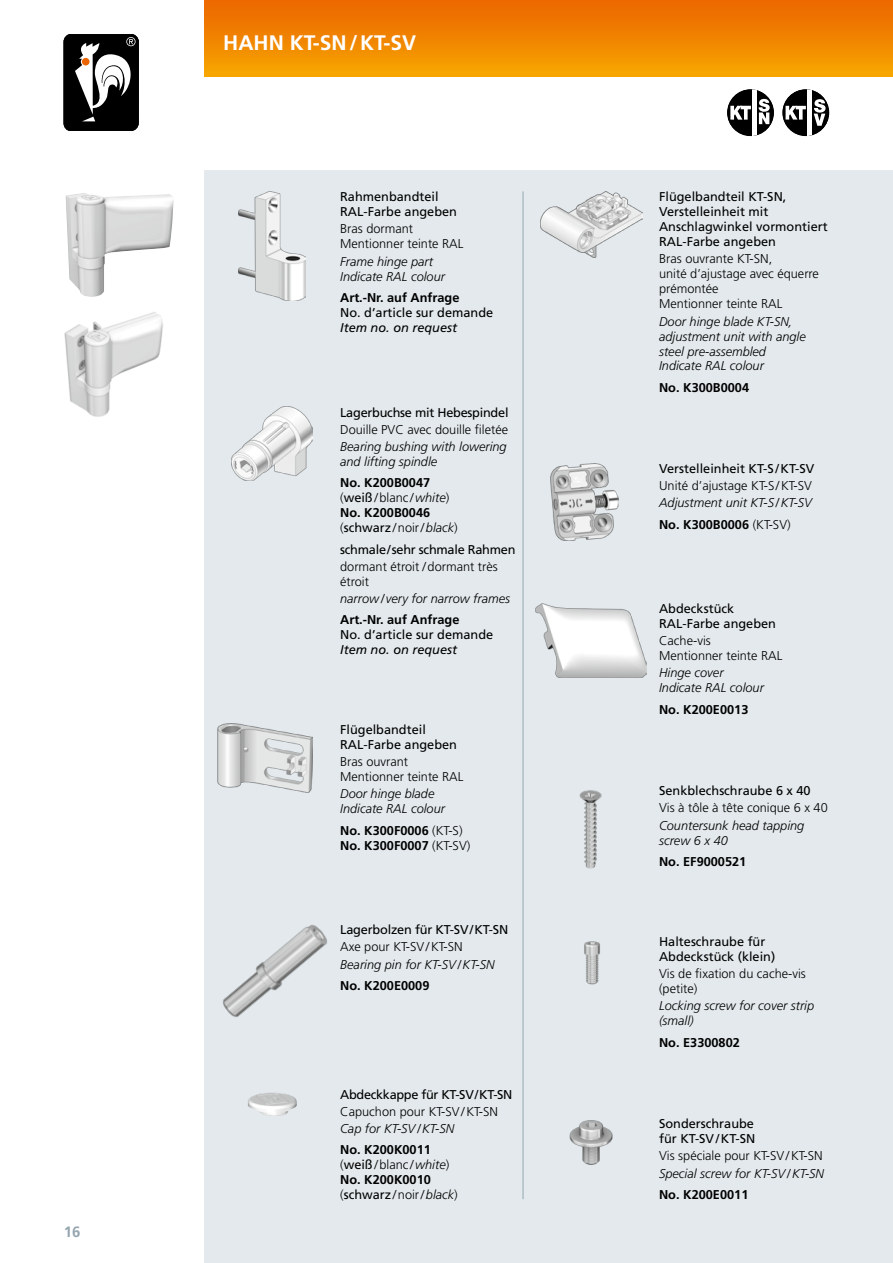
<style>
.page{position:relative;width:893px;height:1263px;background:#fff}
.page>*{position:absolute;margin:0;border:0;box-sizing:border-box;transform-origin:0 0}
.t1{font:700 21px "Frutiger";color:#fff}
.t2{font:700 15px "Frutiger";color:#95a6b0}
.t3{font:italic 300 12.75px/15px "Frutiger";color:#000}
.t4{font:300 12.75px/15px "Frutiger";color:#000}
.t5{font:12.75px/15px "Frutiger";color:#000}
.t6{font:700 12.75px/15px "Frutiger";color:#000}
.t7{font:12.75px "Frutiger";letter-spacing:-.02em;color:#000}
.t8{font:italic 12.75px "Frutiger";color:#000}
.t9{font:12.75px "Frutiger";letter-spacing:-.025em;color:#000}
.s1{font-weight:300}
.s2{font-weight:400}
.s3{font-weight:300;font-style:italic}
.s4{font-weight:700;font-style:normal}
.s5{font-style:normal}
</style>
<div class="page">
<div style="left:204px;top:0;width:689px;height:77px;background:linear-gradient(to bottom,#eb6500,#f7a700)"></div>
<div style="left:64px;top:34px;width:74px;height:97px;background:#000;border-radius:8px"></div>
<div style="left:64px;top:34px;width:75px;height:97px;border:1px solid #000;border-radius:8px"></div>
<svg style="left:75px;top:37px;width:62px;height:84px"></svg>
<div style="left:204px;top:170px;width:689px;height:1093px;background:#e3e9ec"></div>
<hr style="left:523px;top:191px;width:1px;height:1008px;background:#95a6b0">
<img style="left:569px;top:1120px;width:44px;height:45px">
<img style="left:248px;top:1092px;width:49px;height:24px">
<img style="left:223px;top:924px;width:104px;height:93px">
<img style="left:584px;top:941px;width:16px;height:44px">
<img style="left:217px;top:724px;width:95px;height:68px">
<img style="left:579px;top:790px;width:23px;height:79px">
<img style="left:536px;top:603px;width:110px;height:75px">
<img style="left:232px;top:407px;width:80px;height:73px">
<img style="left:551px;top:463px;width:68px;height:77px">
<img style="left:540px;top:191px;width:102px;height:66px">
<img style="left:239px;top:191px;width:67px;height:109px">
<img style="left:66px;top:193px;width:108px;height:104px">
<img style="left:64px;top:312px;width:99px;height:105px">
<div style="left:782px;top:89px;width:47px;height:47px;background:#000;border-radius:50%"></div>
<div style="left:807px;top:89px;width:5px;height:47px;background:#fff"></div>
<svg style="left:786px;top:106px;width:20px;height:14px"></svg>
<svg style="left:814px;top:99px;width:11px;height:27px"></svg>
<div style="left:727px;top:89px;width:47px;height:47px;background:#000;border-radius:50%"></div>
<div style="left:752px;top:89px;width:5px;height:47px;background:#fff"></div>
<svg style="left:730px;top:106px;width:21px;height:14px"></svg>
<svg style="left:759px;top:99px;width:11px;height:25px"></svg>
<p class="t2" style="left:64px;top:1223px;width:18px">16</p>
<h1 class="t1" style="left:223px;top:31px;width:181px">Hah n KT-SN /KT-SV</h1>
<p class="t5" style="left:340px;top:189px;width:118px">Rahmenbandteil<br>RAL-Farbe angeben</p>
<p class="t4" style="left:340px;top:221px;width:125px">Bras dormant<br>Mentionner teinte RAL</p>
<p class="t3" style="left:340px;top:254px;width:106px">Frame hinge part<br>Indicate RAL colour</p>
<p class="t6" style="left:340px;top:290px;width:121px">Art.-Nr. auf Anfrage</p>
<p class="t5" style="left:340px;top:305px;width:155px">No. d’article sur demande</p>
<p class="t8" style="left:340px;top:320px;width:118px">Item no. on request</p>
<p class="t7" style="left:340px;top:405px;width:170px">Lagerbuchse mit Hebespindel</p>
<p class="t4" style="left:340px;top:422px;width:169px">Douille PVC avec douille filetée</p>
<p class="t3" style="left:340px;top:439px;width:168px">Bearing bushing with lowering and lifting spindle</p>
<p class="t6" style="left:340px;top:475px;width:119px">No. K200B0047 <span class="s1">(</span><span class="s2">weiß</span><span class="s1">/blanc /</span><span class="s3">white</span><span class="s1">)<br></span>No. K200B0046 <span class="s1">(</span><span class="s2">schwarz</span> <span class="s1">/noir/</span><span class="s3">black</span><span class="s1">)</span></p>
<p class="t7" style="left:340px;top:542px;width:177px">schmale/sehr schmale Rahmen</p>
<p class="t4" style="left:340px;top:559px;width:159px">dormant étroit /dormant très étroit</p>
<p class="t3" style="left:340px;top:591px;width:171px">narrow/ very for narrow frames</p>
<p class="t6" style="left:340px;top:612px;width:121px">Art.-Nr. auf Anfrage</p>
<p class="t5" style="left:340px;top:627px;width:155px">No. d’article sur demande</p>
<p class="t8" style="left:340px;top:642px;width:118px">Item no. on request</p>
<p class="t5" style="left:340px;top:722px;width:118px">Flügelbandteil<br>RAL-Farbe angeben</p>
<p class="t4" style="left:340px;top:754px;width:125px">Bras ouvrant<br>Mentionner teinte RAL</p>
<p class="t3" style="left:340px;top:786px;width:106px">Door hinge blade<br>Indicate RAL colour</p>
<p class="t6" style="left:340px;top:822px;width:132px">No. K300F0006 <span class="s1">(KT-S)<br></span>No. K300F0007 <span class="s1">(KT-SV)</span></p>
<p class="t5" style="left:340px;top:922px;width:170px">Lagerbolzen für KT-SV/KT-SN</p>
<p class="t4" style="left:340px;top:939px;width:124px">Axe pour KT-SV/KT-SN</p>
<p class="t3" style="left:340px;top:956px;width:156px">Bearing pin for KT-SV/KT-SN</p>
<p class="t6" style="left:340px;top:978px;width:91px">No. K200E0009</p>
<p class="t9" style="left:340px;top:1087px;width:174px">Abdeckkappe für KT-SV/KT-SN</p>
<p class="t4" style="left:340px;top:1104px;width:159px">Capuchon pour KT-SV/KT-SN</p>
<p class="t3" style="left:340px;top:1121px;width:116px">Cap for KT-SV/KT-SN</p>
<p class="t6" style="left:340px;top:1142px;width:119px">No. K200K0011 <span class="s1">(</span><span class="s2">weiß</span><span class="s1">/blanc /</span><span class="s3">white</span><span class="s1">)<br></span>No. K200K0010 <span class="s1">(</span><span class="s2">schwarz</span> <span class="s1">/noir/</span><span class="s3">black</span><span class="s1">)</span></p>
<p class="t5" style="left:659px;top:189px;width:170px">Flügelbandteil KT-SN,<br>Verstelleinheit mit<br>Anschlagwinkel vormontiert<br>RAL-Farbe angeben</p>
<p class="t4" style="left:659px;top:251px;width:161px">Bras ouvrante KT-SN,<br>unité d’ajustage avec équerre prémontée<br>Mentionner teinte RAL</p>
<p class="t3" style="left:659px;top:314px;width:148px">Door hinge blade KT-SN, adjustment unit with angle steel pre-assembled<br>Indicate RAL colour</p>
<p class="t6" style="left:659px;top:380px;width:92px">No. K300B0004</p>
<p class="t5" style="left:659px;top:461px;width:157px">Verstelleinheit KT-S/KT-SV</p>
<p class="t4" style="left:659px;top:478px;width:154px">Unité d’ajustage KT-S/KT-SV</p>
<p class="t3" style="left:659px;top:492px;width:154px;line-height:21.5px">Adjustment unit KT-S/KT-SV<br><span class="s4">No. K300B0006</span> <span class="s5">(KT-SV)</span></p>
<p class="t5" style="left:659px;top:601px;width:118px">Abdeckstück<br>RAL-Farbe angeben</p>
<p class="t4" style="left:659px;top:633px;width:125px">Cache-vis<br>Mentionner teinte RAL</p>
<p class="t3" style="left:659px;top:665px;width:106px">Hinge cover<br>Indicate RAL colour</p>
<p class="t6" style="left:659px;top:701px;width:91px">No. K200E0013</p>
<p class="t5" style="left:659px;top:783px;width:153px">Senkblechschraube 6 x 40</p>
<p class="t4" style="left:659px;top:800px;width:170px">Vis à tôle à tête conique 6 x 40</p>
<p class="t3" style="left:659px;top:818px;width:147px">Countersunk head tapping screw 6 x 40</p>
<p class="t6" style="left:659px;top:854px;width:89px">No. EF9000521</p>
<p class="t5" style="left:659px;top:934px;width:118px">Halteschraube für<br>Abdeckstück (klein)</p>
<p class="t4" style="left:659px;top:966px;width:148px">Vis de fixation du cache-vis (petite)</p>
<p class="t3" style="left:659px;top:998px;width:157px">Locking screw for cover strip (small)</p>
<p class="t6" style="left:659px;top:1034px;width:82px">No. E3300802</p>
<p class="t5" style="left:659px;top:1116px;width:98px">Sonderschraube für KT-SV/KT-SN</p>
<p class="t4" style="left:659px;top:1148px;width:165px">Vis spéciale pour KT-SV/KT-SN</p>
<p class="t3" style="left:659px;top:1165px;width:167px">Special screw for KT-SV/KT-SN</p>
<p class="t6" style="left:659px;top:1187px;width:91px">No. K200E0011</p>
</div>
